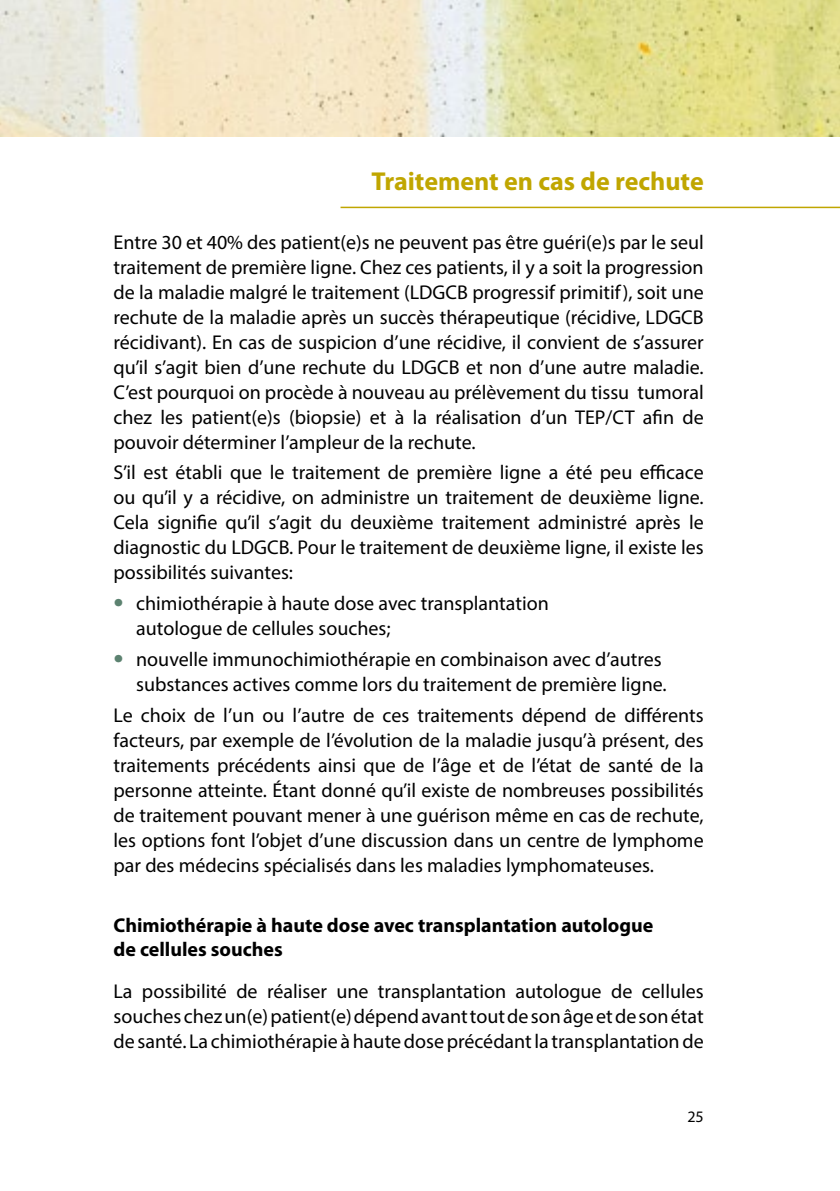
<style>
.page{position:relative;width:840px;height:1191px;background:#fff}
.page>*{position:absolute;margin:0;border:0;box-sizing:border-box;transform-origin:0 0}
.t1{font:700 26px "Myriad Pro";color:#c0a600}
.t2{font:20px/25px "Myriad Pro";color:#000;text-align:justify}
.t3{font:700 20px/24px "Myriad Pro";color:#000}
.t4{font:16px "Myriad Pro";color:#000}
.s1{font-size:36px;color:#5c8270}
</style>
<div class="page">
<hr style="left:340px;top:207px;width:499px;height:1px;background:#c0a600">
<img style="left:0;top:0;width:839px;height:136px">
<h1 class="t1" style="left:371px;top:164px;width:333px">Traitement en cas de rechute</h1>
<p class="t2" style="left:113px;top:229px;width:591px">Entre 30 et 40% des patient(e)s ne peuvent pas être guéri(e)s par le seul traitement de première ligne. Chez ces patients, il y a soit la progression de la maladie malgré le traitement (LDGCB progressif primitif), soit une rechute de la maladie après un succès thérapeutique (récidive, LDGCB récidivant). En cas de suspicion d’une récidive, il convient de s’assurer qu’il s’agit bien d’une rechute du LDGCB et non d’une autre maladie.<br>C’est pourquoi on procède à nouveau au prélèvement du tissu tumoral chez les patient(e)s (biopsie) et à la réalisation d’un TEP/CT afin de pouvoir déterminer l’ampleur de la rechute.</p>
<p class="t2" style="left:113px;top:460px;width:591px">S’il est établi que le traitement de première ligne a été peu efficace ou qu’il y a récidive, on administre un traitement de deuxième ligne.<br>Cela signifie qu’il s’agit du deuxième traitement administré après le diagnostic du LDGCB. Pour le traitement de deuxième ligne, il existe les possibilités suivantes:</p>
<p class="t2" style="left:136px;top:590px;width:414px;text-indent:-23px"><span class="s1">•</span> chimiothérapie à haute dose avec transplantation autologue de cellules souches;</p>
<p class="t2" style="left:113px;top:646px;width:554px;text-align:right"><span class="s1">•</span> nouvelle immunochimiothérapie en combinaison avec d’autres substances actives comme lors du traitement de première ligne.</p>
<p class="t2" style="left:113px;top:702px;width:591px">Le choix de l’un ou l’autre de ces traitements dépend de différents facteurs, par exemple de l’évolution de la maladie jusqu’à présent, des traitements précédents ainsi que de l’âge et de l’état de santé de la personne atteinte. Étant donné qu’il existe de nombreuses possibilités de traitement pouvant mener à une guérison même en cas de rechute, les options font l’objet d’une discussion dans un centre de lymphome par des médecins spécialisés dans les maladies lymphomateuses.</p>
<p class="t3" style="left:113px;top:912px;width:541px">Chimiothérapie à haute dose avec transplantation autologue de cellules souches</p>
<p class="t2" style="left:113px;top:978px;width:591px">La possibilité de réaliser une transplantation autologue de cellules souches chez un(e) patient(e) dépend avant tout de son âge et de son état de santé. La chimiothérapie à haute dose précédant la transplantation de</p>
<p class="t4" style="left:687px;top:1107px;width:18px">25</p>
</div>
